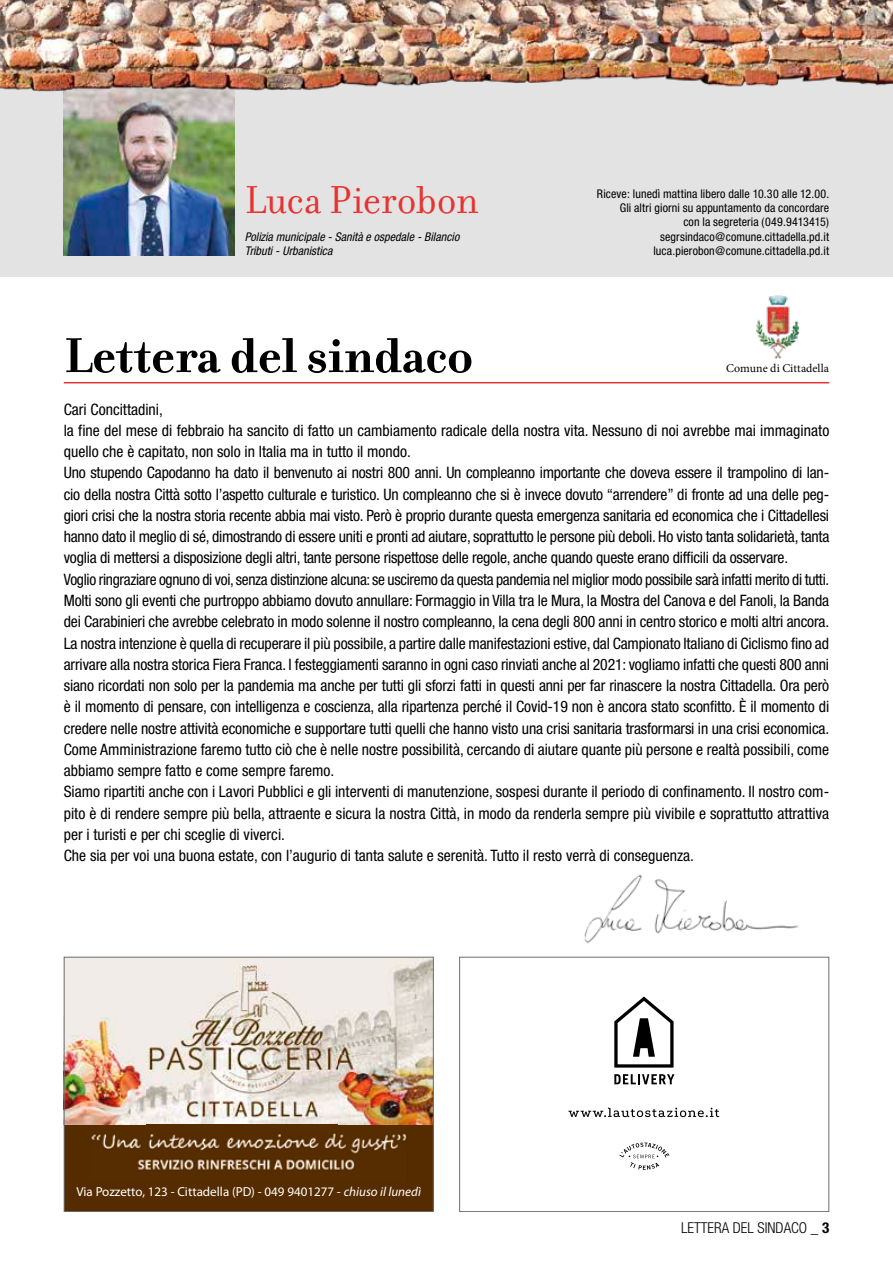
<style>
.page{position:relative;width:893px;height:1263px;background:#fff}
.page>*{position:absolute;margin:0;border:0;box-sizing:border-box;transform-origin:0 0}
.t1{font:700 52.8px "Filosofia OT";color:#000}
.t2{font:42px "Filosofia OT";letter-spacing:-.005em;color:#e63331}
.t3{font:condensed 15.75px/21.3px "Helvetica Neue";color:#000;text-align:justify}
.t4{font:condensed 15.75px "Helvetica Neue";letter-spacing:-.02em;color:#000}
.t5{font:300 condensed 15px "Helvetica Neue";color:#000}
.t6{font:13.05px "Myriad Pro";color:#fff}
.t7{font:condensed 12px "Helvetica Neue";letter-spacing:.01em;color:#000}
.t8{font:italic condensed 12px "Helvetica Neue";letter-spacing:.005em;color:#000}
.t9{font:11.85px "Minion Pro";color:#000}
.s1{font-style:italic}
.s2{font-weight:700}
</style>
<div class="page">
<svg style="left:614px;top:1074px;width:60px;height:10px"></svg>
<svg style="left:614px;top:996px;width:60px;height:71px"></svg>
<svg style="left:619px;top:1142px;width:50px;height:28px"></svg>
<svg style="left:568px;top:1107px;width:151px;height:10px"></svg>
<div style="left:459px;top:957px;width:370px;height:255px;border:1px solid #6e6e6e"></div>
<img style="left:66px;top:959px;width:366px;height:166px">
<div style="left:64px;top:1125px;width:370px;height:87px;background:#552c00"></div>
<img style="left:91px;top:1133px;width:316px;height:37px">
<img style="left:339px;top:1055px;width:93px;height:70px">
<img style="left:66px;top:1017px;width:79px;height:108px">
<div style="left:64px;top:957px;width:370px;height:255px;border:1px solid #6e6e6e"></div>
<div style="left:0;top:43px;width:893px;height:233px;background:#e3e3e3"></div>
<img style="left:64px;top:99px;width:170px;height:156px">
<hr style="left:64px;top:382px;width:765px;height:1px;background:#e63331">
<img style="left:756px;top:295px;width:43px;height:63px">
<img style="left:0;top:0;width:893px;height:99px">
<img style="left:584px;top:874px;width:214px;height:70px">
<p class="t2" style="left:245px;top:176px;width:235px">Luca Pierobon</p>
<p class="t8" style="left:245px;top:230px;width:216px">Polizia municipale - Sanità e ospedale - Bilancio</p>
<p class="t8" style="left:245px;top:244px;width:89px">Tributi - Urbanistica</p>
<p class="t1" style="left:64px;top:326px;width:411px">Lettera del sindaco</p>
<p class="t7" style="left:597px;top:186px;width:234px">Riceve: lunedì mattina libero dalle 10.30 alle 12.00.</p>
<p class="t7" style="left:620px;top:201px;width:211px">Gli altri giorni su appuntamento da concordare</p>
<p class="t7" style="left:683px;top:215px;width:147px">con la segreteria (049.9413415)</p>
<p class="t7" style="left:660px;top:230px;width:171px">segrsindaco@comune.cittadella.pd.it</p>
<p class="t7" style="left:653px;top:244px;width:177px">luca.pierobon@comune.cittadella.pd.it</p>
<p class="t9" style="left:726px;top:360px;width:104px">Comune di Cittadella</p>
<p class="t3" style="left:64px;top:398px;width:101px">Cari Concittadini,</p>
<p class="t3" style="left:64px;top:420px;width:767px">la fine del mese di febbraio ha sancito di fatto un cambiamento radicale della nostra vita. Nessuno di noi avrebbe mai immaginato quello che è capitato, non solo in Italia ma in tutto il mondo.</p>
<p class="t3" style="left:64px;top:462px;width:767px">Uno stupendo Capodanno ha dato il benvenuto ai nostri 800 anni. Un compleanno importante che doveva essere il trampolino di lan&shy;cio della nostra Città sotto l’aspetto culturale e turistico. Un compleanno che si è invece dovuto “arrendere” di fronte ad una delle peg&shy;giori crisi che la nostra storia recente abbia mai visto. Però è proprio durante questa emergenza sanitaria ed economica che i Cittadellesi hanno dato il meglio di sé, dimostrando di essere uniti e pronti ad aiutare, soprattutto le persone più deboli. Ho visto tanta solidarietà, tanta voglia di mettersi a disposizione degli altri, tante persone rispettose delle regole, anche quando queste erano difficili da osservare.</p>
<p class="t4" style="left:64px;top:570px;width:767px">Voglio ringraziare ognuno di voi, senza distinzione alcuna: se usciremo da questa pandemia nel miglior modo possibile sarà infatti merito di tutti.</p>
<p class="t3" style="left:64px;top:590px;width:767px">Molti sono gli eventi che purtroppo abbiamo dovuto annullare: Formaggio in Villa tra le Mura, la Mostra del Canova e del Fanoli, la Banda dei Carabinieri che avrebbe celebrato in modo solenne il nostro compleanno, la cena degli 800 anni in centro storico e molti altri ancora.<br>La nostra intenzione è quella di recuperare il più possibile, a partire dalle manifestazioni estive, dal Campionato Italiano di Ciclismo fino ad arrivare alla nostra storica Fiera Franca. I festeggiamenti saranno in ogni caso rinviati anche al 2021: vogliamo infatti che questi 800 anni siano ricordati non solo per la pandemia ma anche per tutti gli sforzi fatti in questi anni per far rinascere la nostra Cittadella. Ora però è il momento di pensare, con intelligenza e coscienza, alla ripartenza perché il Covid-19 non è ancora stato sconfitto. È il momento di credere nelle nostre attività economiche e supportare tutti quelli che hanno visto una crisi sanitaria trasformarsi in una crisi economica.</p>
<p class="t3" style="left:64px;top:738px;width:767px">Come Amministrazione faremo tutto ciò che è nelle nostre possibilità, cercando di aiutare quante più persone e realtà possibili, come abbiamo sempre fatto e come sempre faremo.</p>
<p class="t3" style="left:64px;top:781px;width:767px">Siamo ripartiti anche con i Lavori Pubblici e gli interventi di manutenzione, sospesi durante il periodo di confinamento. Il nostro com&shy;pito è di rendere sempre più bella, attraente e sicura la nostra Città, in modo da renderla sempre più vivibile e soprattutto attrattiva per i turisti e per chi sceglie di viverci.</p>
<p class="t3" style="left:64px;top:845px;width:632px">Che sia per voi una buona estate, con l’augurio di tanta salute e serenità. Tutto il resto verrà di conseguenza.</p>
<p class="t6" style="left:77px;top:1183px;width:346px">Via Pozzetto, 123 - Cittadella (PD) - 049 9401277 - <span class="s1">chiuso il lunedì</span></p>
<p class="t5" style="left:681px;top:1219px;width:149px">LETTERA DEL SINDACO _ <span class="s2">3</span></p>
</div>
